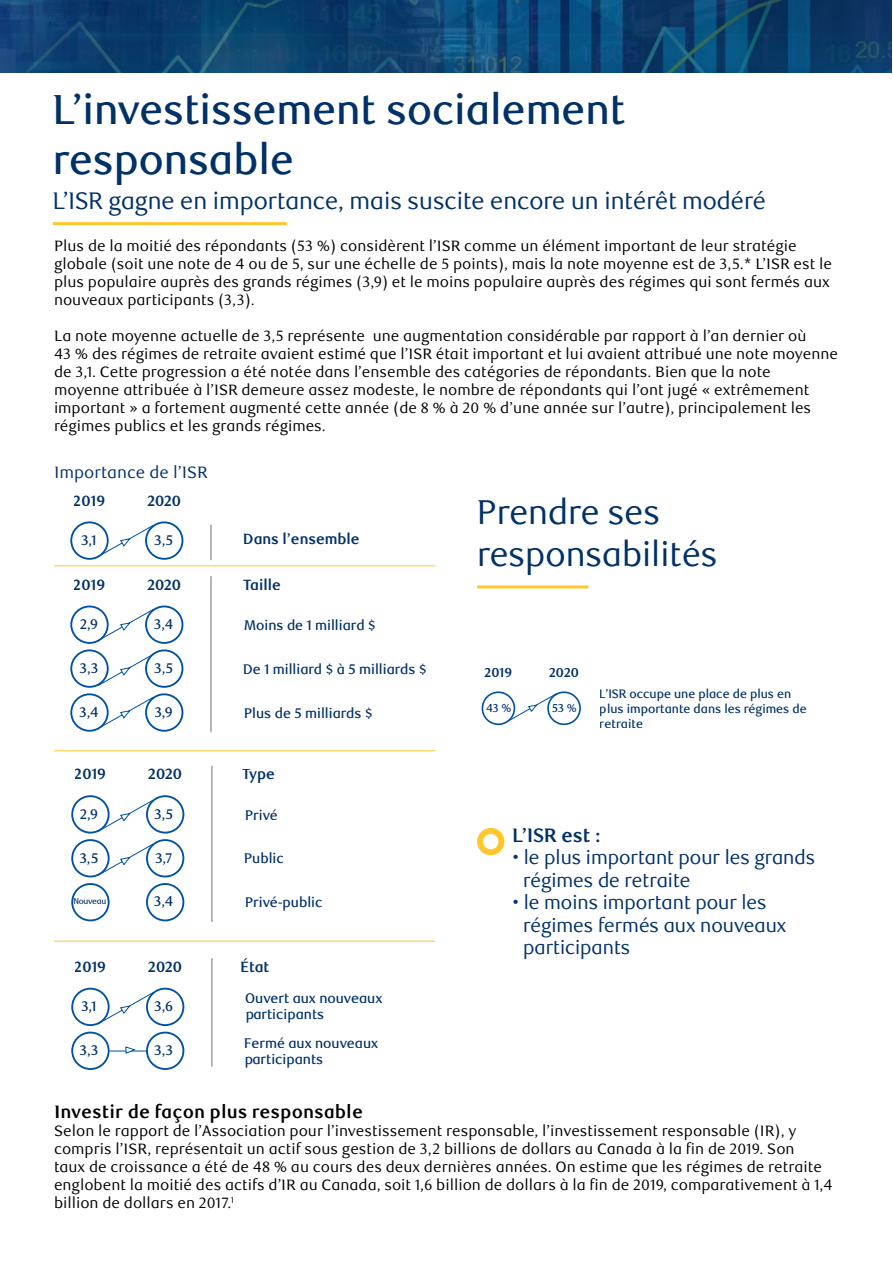
<style>
.page{position:relative;width:893px;height:1263px;background:#fff}
.page>*{position:absolute;margin:0;border:0;box-sizing:border-box;transform-origin:0 0}
.Title_H1{font:500 42px/50.4px "RBC Display";color:#003168}
.Callout-Large{font:34.5px/41.4px "RBC Display";color:#003168}
.Sub_title_H2{font:24px "RBC Display";color:#003168}
.Callout-small{font:19.5px/22.5px "RBC Display";color:#003168}
.Callout-small-2{font:700 19.5px "RBC Display";color:#003168}
.Body{font:700 18px "RBC Text";color:#000}
.t1{font:16.5px "RBC Text";color:#003168}
.Body-2{font:15px/18px "RBC Text";color:#000}
.t2{font:700 15px "RBC Display";color:#003168}
.t3{font:500 13.95px/16.8px "RBC Display";color:#003168}
.t4{font:700 13.2px "RBC Display";color:#003168}
.t5{font:500 12.3px/14.7px "RBC Display";color:#003168}
.t6{font:500 11.55px "RBC Display";color:#003168}
.t7{font:500 8.4px "RBC Display";letter-spacing:-.03em;color:#003168}
</style>
<div class="page">
<svg style="left:0;top:0;width:892px;height:72px;background:#0d4370"></svg>
<hr style="left:53px;top:222px;width:234px;height:3px;background:#ffc72c">
<div style="left:70px;top:605px;width:39px;height:39px;border:2px solid #0051a5;border-radius:50%"></div>
<div style="left:145px;top:605px;width:38px;height:39px;border:2px solid #0051a5;border-radius:50%"></div>
<div style="left:70px;top:649px;width:39px;height:39px;border:2px solid #0051a5;border-radius:50%"></div>
<div style="left:145px;top:649px;width:38px;height:39px;border:2px solid #0051a5;border-radius:50%"></div>
<div style="left:70px;top:693px;width:39px;height:39px;border:2px solid #0051a5;border-radius:50%"></div>
<div style="left:145px;top:693px;width:38px;height:39px;border:2px solid #0051a5;border-radius:50%"></div>
<hr style="left:210px;top:576px;width:1px;height:156px;background:#707070">
<div style="left:71px;top:795px;width:39px;height:38px;border:2px solid #0051a5;border-radius:50%"></div>
<div style="left:146px;top:795px;width:38px;height:38px;border:2px solid #0051a5;border-radius:50%"></div>
<div style="left:71px;top:839px;width:39px;height:38px;border:2px solid #0051a5;border-radius:50%"></div>
<div style="left:146px;top:839px;width:38px;height:38px;border:2px solid #0051a5;border-radius:50%"></div>
<div style="left:71px;top:883px;width:39px;height:38px;border:2px solid #0051a5;border-radius:50%"></div>
<div style="left:146px;top:883px;width:38px;height:38px;border:2px solid #0051a5;border-radius:50%"></div>
<hr style="left:211px;top:766px;width:1px;height:156px;background:#707070">
<div style="left:70px;top:521px;width:39px;height:39px;border:2px solid #0051a5;border-radius:50%"></div>
<div style="left:145px;top:521px;width:38px;height:39px;border:2px solid #0051a5;border-radius:50%"></div>
<hr style="left:54px;top:565px;width:381px;height:1px;background:#ffc72c">
<hr style="left:210px;top:525px;width:1px;height:35px;background:#707070">
<hr style="left:54px;top:750px;width:381px;height:1px;background:#ffc72c">
<div style="left:71px;top:988px;width:39px;height:38px;border:2px solid #0051a5;border-radius:50%"></div>
<div style="left:146px;top:988px;width:38px;height:38px;border:2px solid #0051a5;border-radius:50%"></div>
<div style="left:71px;top:1032px;width:39px;height:38px;border:2px solid #0051a5;border-radius:50%"></div>
<div style="left:146px;top:1032px;width:38px;height:38px;border:2px solid #0051a5;border-radius:50%"></div>
<hr style="left:211px;top:958px;width:1px;height:109px;background:#707070">
<hr style="left:54px;top:941px;width:381px;height:1px;background:#ffc72c">
<svg style="left:96px;top:524px;width:59px;height:34px"></svg>
<svg style="left:96px;top:608px;width:59px;height:34px"></svg>
<svg style="left:96px;top:653px;width:59px;height:34px"></svg>
<svg style="left:96px;top:696px;width:59px;height:34px"></svg>
<svg style="left:96px;top:799px;width:59px;height:34px"></svg>
<svg style="left:96px;top:842px;width:59px;height:35px"></svg>
<hr style="left:110px;top:1050px;width:38px;height:1px;background:#0051a5">
<svg style="left:125px;top:1046px;width:12px;height:8px"></svg>
<svg style="left:96px;top:991px;width:59px;height:34px"></svg>
<hr style="left:477px;top:585px;width:111px;height:3px;background:#ffc72c">
<div style="left:482px;top:691px;width:33px;height:34px;border:2px solid #0051a5;border-radius:50%"></div>
<div style="left:547px;top:691px;width:34px;height:34px;border:2px solid #0051a5;border-radius:50%"></div>
<svg style="left:507px;top:692px;width:52px;height:30px"></svg>
<div style="left:477px;top:828px;width:27px;height:27px;border:6px solid #ffc72c;border-radius:50%"></div>
<h1 class="Title_H1" style="left:53px;top:85px;width:574px">L’investissement socialement responsable</h1>
<h2 class="Sub_title_H2" style="left:53px;top:187px;width:714px">L’ISR gagne en importance, mais suscite encore un intérêt modéré</h2>
<p class="Body-2" style="left:54px;top:237px;width:779px">Plus de la moitié des répondants (53 %) considèrent l’ISR comme un élément important de leur stratégie globale (soit une note de 4 ou de 5, sur une échelle de 5 points), mais la note moyenne est de 3,5.* L’ISR est le plus populaire auprès des grands régimes (3,9) et le moins populaire auprès des régimes qui sont fermés aux nouveaux participants (3,3).</p>
<p class="Body-2" style="left:54px;top:327px;width:785px">La note moyenne actuelle de 3,5 représente une augmentation considérable par rapport à l’an dernier où<br>43 % des régimes de retraite avaient estimé que l’ISR était important et lui avaient attribué une note moyenne de 3,1. Cette progression a été notée dans l’ensemble des catégories de répondants. Bien que la note moyenne attribuée à l’ISR demeure assez modeste, le nombre de répondants qui l’ont jugé « extrêmement important » a fortement augmenté cette année (de 8 % à 20 % d’une année sur l’autre), principalement les régimes publics et les grands régimes.</p>
<p class="t1" style="left:54px;top:462px;width:155px">Importance de l’ISR</p>
<p class="t2" style="left:74px;top:492px;width:33px">2019</p>
<p class="t2" style="left:147px;top:492px;width:35px">2020</p>
<p class="t3" style="left:81px;top:532px;width:17px">3,1</p>
<p class="t3" style="left:155px;top:532px;width:20px">3,5</p>
<p class="t2" style="left:243px;top:530px;width:118px">Dans l’ensemble</p>
<p class="t2" style="left:74px;top:576px;width:33px">2019</p>
<p class="t2" style="left:147px;top:576px;width:35px">2020</p>
<p class="t2" style="left:243px;top:576px;width:39px">Taille</p>
<p class="t3" style="left:80px;top:616px;width:19px">2,9</p>
<p class="t3" style="left:154px;top:616px;width:21px">3,4</p>
<p class="t3" style="left:80px;top:660px;width:20px">3,3</p>
<p class="t3" style="left:155px;top:660px;width:20px">3,5</p>
<p class="t3" style="left:80px;top:704px;width:21px">3,4</p>
<p class="t3" style="left:155px;top:704px;width:20px">3,9</p>
<p class="t3" style="left:244px;top:617px;width:133px">Moins de 1 milliard $</p>
<p class="t3" style="left:243px;top:661px;width:185px">De 1 milliard $ à 5 milliards $</p>
<p class="t3" style="left:244px;top:705px;width:130px">Plus de 5 milliards $</p>
<p class="t2" style="left:75px;top:765px;width:33px">2019</p>
<p class="t2" style="left:148px;top:765px;width:35px">2020</p>
<p class="t2" style="left:242px;top:765px;width:34px">Type</p>
<p class="t3" style="left:80px;top:806px;width:19px">2,9</p>
<p class="t3" style="left:155px;top:806px;width:20px">3,5</p>
<p class="t3" style="left:80px;top:850px;width:20px">3,5</p>
<p class="t3" style="left:155px;top:850px;width:18px">3,7</p>
<p class="t7" style="left:74px;top:896px;width:34px">Nouveau</p>
<p class="t3" style="left:154px;top:893px;width:21px">3,4</p>
<p class="t3" style="left:245px;top:807px;width:34px">Privé</p>
<p class="t3" style="left:244px;top:851px;width:41px">Public</p>
<p class="t3" style="left:245px;top:894px;width:79px">Privé-public</p>
<p class="t2" style="left:75px;top:958px;width:33px">2019</p>
<p class="t2" style="left:148px;top:958px;width:35px">2020</p>
<p class="t2" style="left:240px;top:958px;width:30px">État</p>
<p class="t3" style="left:81px;top:998px;width:17px">3,1</p>
<p class="t3" style="left:154px;top:998px;width:20px">3,6</p>
<p class="t3" style="left:80px;top:1042px;width:20px">3,3</p>
<p class="t3" style="left:155px;top:1042px;width:20px">3,3</p>
<p class="t3" style="left:245px;top:990px;width:139px">Ouvert aux nouveaux participants</p>
<p class="t3" style="left:244px;top:1035px;width:136px">Fermé aux nouveaux participants</p>
<p class="Callout-Large" style="left:477px;top:493px;width:242px">Prendre ses responsabilités</p>
<p class="t4" style="left:485px;top:665px;width:29px">2019</p>
<p class="t4" style="left:549px;top:665px;width:31px">2020</p>
<p class="t6" style="left:486px;top:701px;width:27px">43 %</p>
<p class="t6" style="left:552px;top:701px;width:26px">53 %</p>
<p class="t5" style="left:600px;top:687px;width:208px">L’ISR occupe une place de plus en plus importante dans les régimes de retraite</p>
<p class="Callout-small-2" style="left:513px;top:824px;width:90px">L’ISR est :</p>
<p class="Callout-small" style="left:523px;top:847px;width:293px;text-indent:-11px">• le plus important pour les grands régimes de retraite</p>
<p class="Callout-small" style="left:523px;top:892px;width:265px;text-indent:-11px">• le moins important pour les régimes fermés aux nouveaux participants</p>
<p class="Body" style="left:54px;top:1100px;width:311px">Investir de façon plus responsable</p>
<p class="Body-2" style="left:54px;top:1122px;width:780px">Selon le rapport de l’Association pour l’investissement responsable, l’investissement responsable (IR), y compris l’ISR, représentait un actif sous gestion de 3,2 billions de dollars au Canada à la fin de 2019. Son<br>taux de croissance a été de 48 % au cours des deux dernières années. On estime que les régimes de retraite englobent la moitié des actifs d’IR au Canada, soit 1,6 billion de dollars à la fin de 2019, comparativement à 1,4 billion de dollars en 2017.<sup>1</sup></p>
</div>
